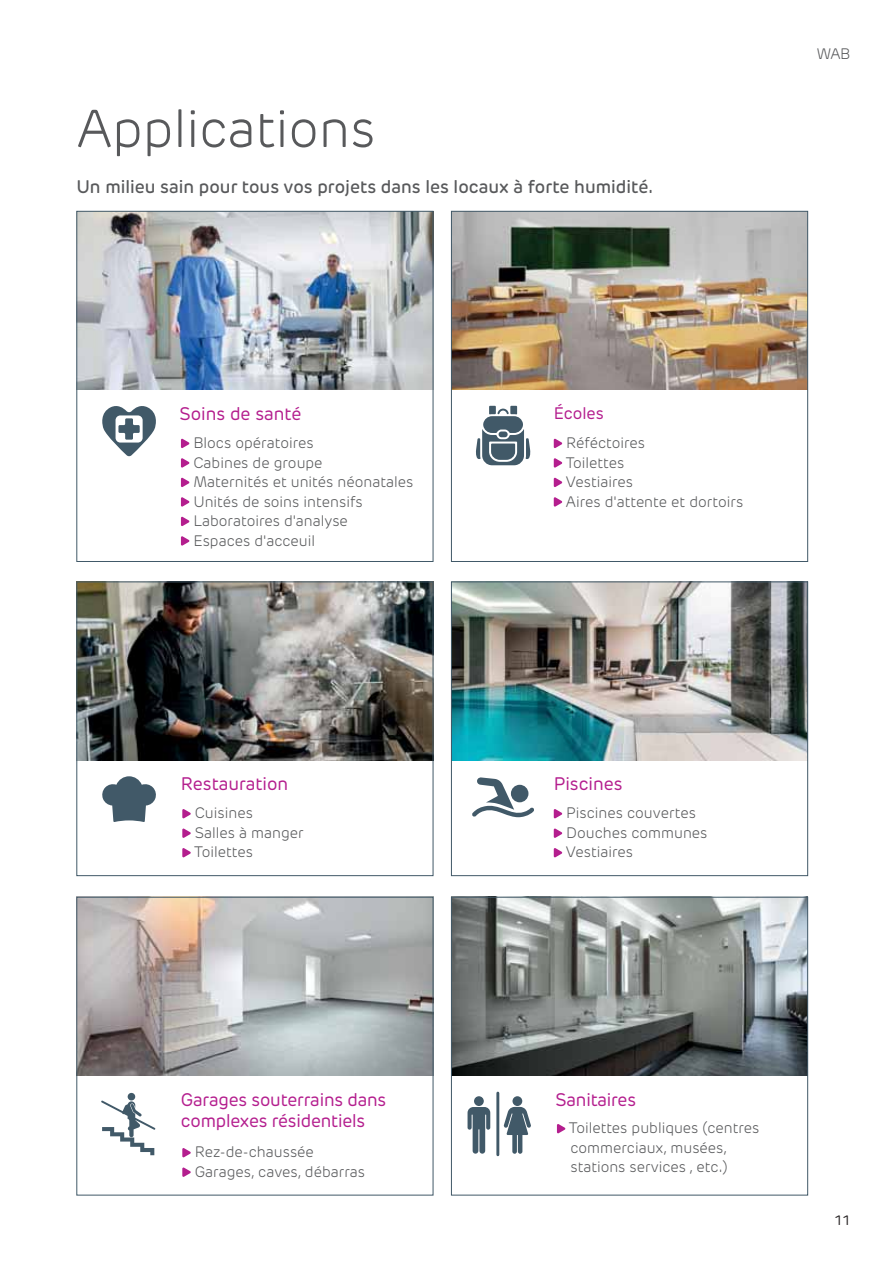
<style>
.page{position:relative;width:893px;height:1263px;background:#fff}
.page>*{position:absolute;margin:0;border:0;box-sizing:border-box;transform-origin:0 0}
.t1{font:300 52.5px "New Rubrik Edge";color:#58595b}
.t2{font:18px/21.6px "New Rubrik Edge";letter-spacing:-.01em;color:#b41e8e}
.t3{font:500 18px "New Rubrik Edge";color:#58595b}
.t4{font:16.5px "New Rubrik Edge";color:#b41e8e}
.t5{font:300 15px/19.5px "New Rubrik Edge";color:#58595b}
.t6{font:13.5px "New Rubrik Edge";color:#231f20}
</style>
<div class="page">
<img style="left:76px;top:211px;width:732px;height:984px">
<img style="left:453px;top:213px;width:353px;height:177px">
<svg style="left:475px;top:406px;width:56px;height:59px"></svg>
<div style="left:451px;top:211px;width:357px;height:351px;border:1px solid #415968"></div>
<svg style="left:554px;top:439px;width:8px;height:9px"></svg>
<svg style="left:554px;top:458px;width:8px;height:10px"></svg>
<svg style="left:554px;top:478px;width:8px;height:9px"></svg>
<svg style="left:554px;top:497px;width:8px;height:10px"></svg>
<h1 class="t1" style="left:77px;top:110px;width:300px">Applications</h1>
<p class="t3" style="left:77px;top:180px;width:578px">Un milieu sain pour tous vos projets dans les locaux à forte humidité.</p>
<p class="t5" style="left:817px;top:46px;width:35px">WAB</p>
<p class="t4" style="left:554px;top:407px;width:52px">Écoles</p>
<p class="t2" style="left:180px;top:405px;width:124px">Soins de santé</p>
<p class="t5" style="left:193px;top:435px;width:221px">Blocs opératoires<br>Cabines de groupe<br>Maternités et unités néonatales<br>Unités de soins intensifs<br>Laboratoires d'analyse<br>Espaces d'acceuil</p>
<p class="t5" style="left:566px;top:435px;width:179px">Réféctoires<br>Toilettes<br>Vestiaires<br>Aires d'attente et dortoirs</p>
<p class="t2" style="left:181px;top:775px;width:109px">Restauration</p>
<p class="t5" style="left:194px;top:805px;width:111px">Cuisines<br>Salles à manger<br>Toilettes</p>
<p class="t2" style="left:554px;top:775px;width:70px">Piscines</p>
<p class="t5" style="left:566px;top:805px;width:143px">Piscines couvertes<br>Douches communes<br>Vestiaires</p>
<p class="t2" style="left:181px;top:1090px;width:207px">Garages souterrains dans complexes résidentiels</p>
<p class="t5" style="left:195px;top:1144px;width:172px">Rez-de-chaussée<br>Garages, caves, débarras</p>
<p class="t2" style="left:556px;top:1090px;width:82px">Sanitaires</p>
<p class="t5" style="left:569px;top:1120px;width:192px">Toilettes publiques (centres commerciaux, musées, stations services , etc.)</p>
<p class="t6" style="left:834px;top:1215px;width:18px">11</p>
</div>
